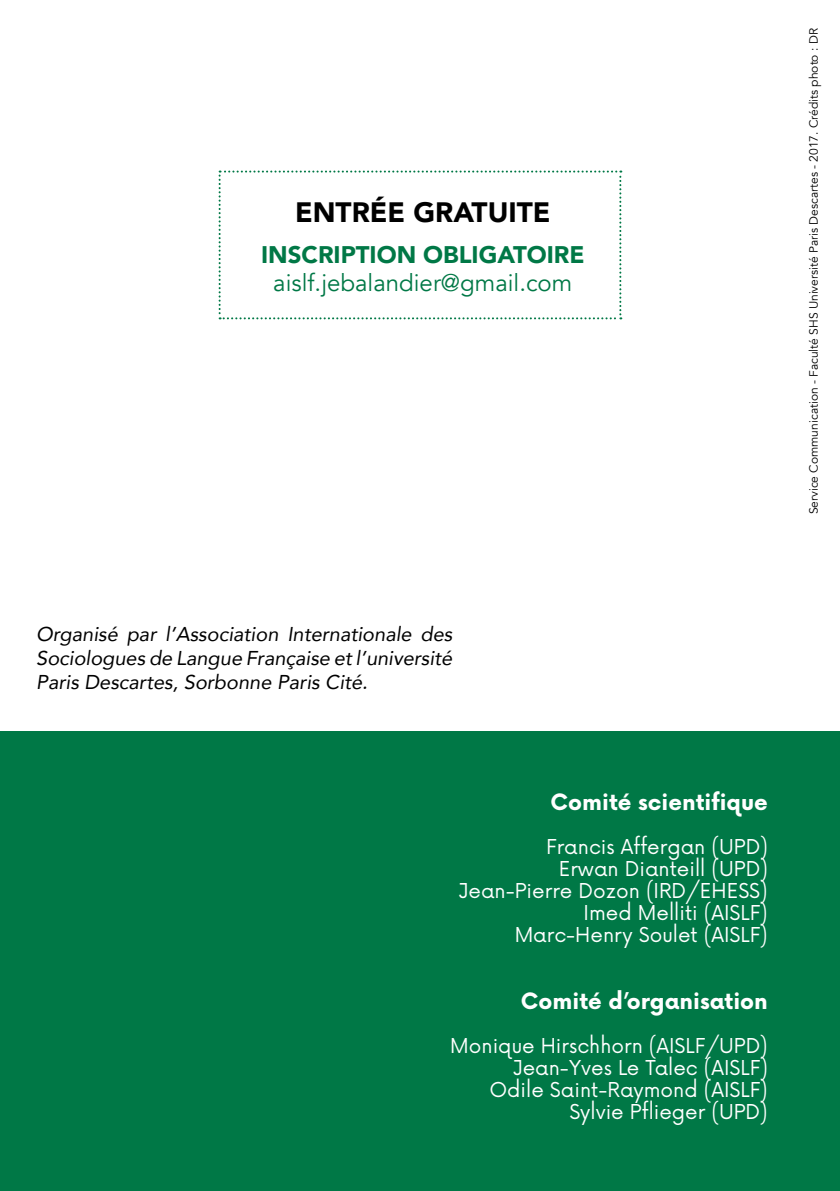
<style>
.page{position:relative;width:840px;height:1191px;background:#fff}
.page>*{position:absolute;margin:0;border:0;box-sizing:border-box;transform-origin:0 0}
.t1{font:900 28px "Avenir";color:#000}
.t2{font:24px "Avenir";color:#007846}
.t3{font:900 24px "Avenir";color:#007846}
.t4{font:700 22px "Now";color:#fff}
.t5{font:20px/22px "Now";color:#fff;text-align:right}
.t6{font:italic 20px/24px "Avenir";color:#000;text-align:justify}
.t7{font:12px "Avenir";color:#000}
</style>
<div class="page">
<div style="left:0;top:731px;width:839px;height:460px;background:#007846"></div>
<svg style="left:218px;top:170px;width:403px;height:149px"></svg>
<h1 class="t1" style="left:295px;top:188px;width:257px">ENTRÉE GRATUITE</h1>
<p class="t3" style="left:261px;top:234px;width:325px">INSCRIPTION OBLIGATOIRE</p>
<p class="t2" style="left:273px;top:269px;width:300px">aislf.jebalandier@gmail.com</p>
<p class="t7" style="left:806px;top:514px;width:487px;rotate:-90deg">Service Communication - Faculté SHS Université Paris Descartes - 2017. Crédits photo : DR</p>
<p class="t6" style="left:36px;top:622px;width:417px">Organisé par l’Association Internationale des Sociologues de Langue Française et l’université Paris Descartes, Sorbonne Paris Cité.</p>
<p class="t4" style="left:550px;top:786px;width:219px">Comité scientifique</p>
<p class="t5" style="left:458px;top:834px;width:310px">Francis Affergan (UPD)<br>Erwan Dianteill (UPD)<br>Jean-Pierre Dozon (IRD/EHESS)<br>Imed Melliti (AISLF)<br>Marc-Henry Soulet (AISLF)</p>
<p class="t4" style="left:520px;top:984px;width:248px">Comité d’organisation</p>
<p class="t5" style="left:450px;top:1033px;width:319px">Monique Hirschhorn (AISLF/UPD)<br>Jean-Yves Le Talec (AISLF)<br>Odile Saint-Raymond (AISLF)<br>Sylvie Pflieger (UPD)</p>
</div>
